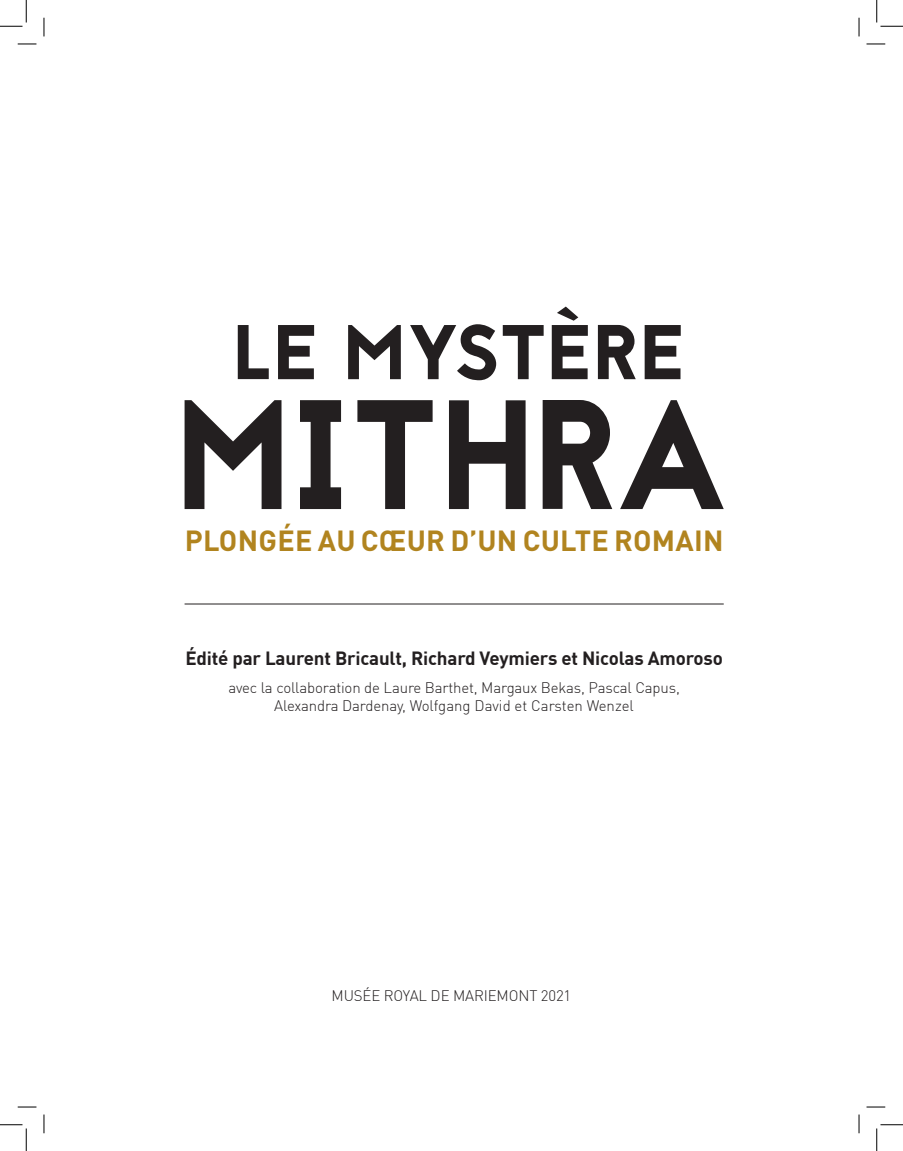
<style>
.page{position:relative;width:903px;height:1151px;background:#fff}
.page>*{position:absolute;margin:0;border:0;box-sizing:border-box;transform-origin:0 0}
.t1{font:700 28.75px "DINOT";letter-spacing:.01em;color:#b1841f}
.t2{font:700 18.75px "DIN Offc";letter-spacing:-.01em;color:#231f20}
.t3{font:300 15px/18px "DIN Offc";letter-spacing:-.01em;color:#231f20;text-align:center}
</style>
<div class="page">
<svg style="left:238px;top:307px;width:443px;height:73px"></svg>
<svg style="left:185px;top:400px;width:539px;height:109px"></svg>
<hr style="left:185px;top:604px;width:539px;height:1px;background:#231f20">
<svg style="left:18px;top:43px;width:18px;height:2px"></svg>
<svg style="left:866px;top:43px;width:19px;height:2px"></svg>
<svg style="left:18px;top:1106px;width:18px;height:2px"></svg>
<svg style="left:866px;top:1106px;width:19px;height:2px"></svg>
<svg style="left:43px;top:18px;width:2px;height:18px"></svg>
<svg style="left:43px;top:1114px;width:2px;height:19px"></svg>
<svg style="left:858px;top:18px;width:2px;height:18px"></svg>
<svg style="left:858px;top:1114px;width:2px;height:19px"></svg>
<svg style="left:0;top:0;width:27px;height:27px"></svg>
<svg style="left:0;top:1124px;width:27px;height:27px"></svg>
<svg style="left:876px;top:0;width:27px;height:27px"></svg>
<svg style="left:876px;top:1124px;width:27px;height:27px"></svg>
<h1 class="t1" style="left:185px;top:522px;width:540px">PLONGÉE AU CŒUR D’UN CULTE ROMAIN</h1>
<p class="t2" style="left:185px;top:646px;width:539px">Édité par Laurent Bricault, Richard Veymiers et Nicolas Amoroso</p>
<p class="t3" style="left:228px;top:679px;width:453px">avec la collaboration de Laure Barthet, Margaux Bekas, Pascal Capus,<br>Alexandra Dardenay, Wolfgang David et Carsten Wenzel</p>
<p class="t3" style="left:332px;top:986px;width:241px">MUSÉE ROYAL DE MARIEMONT 2021</p>
</div>
